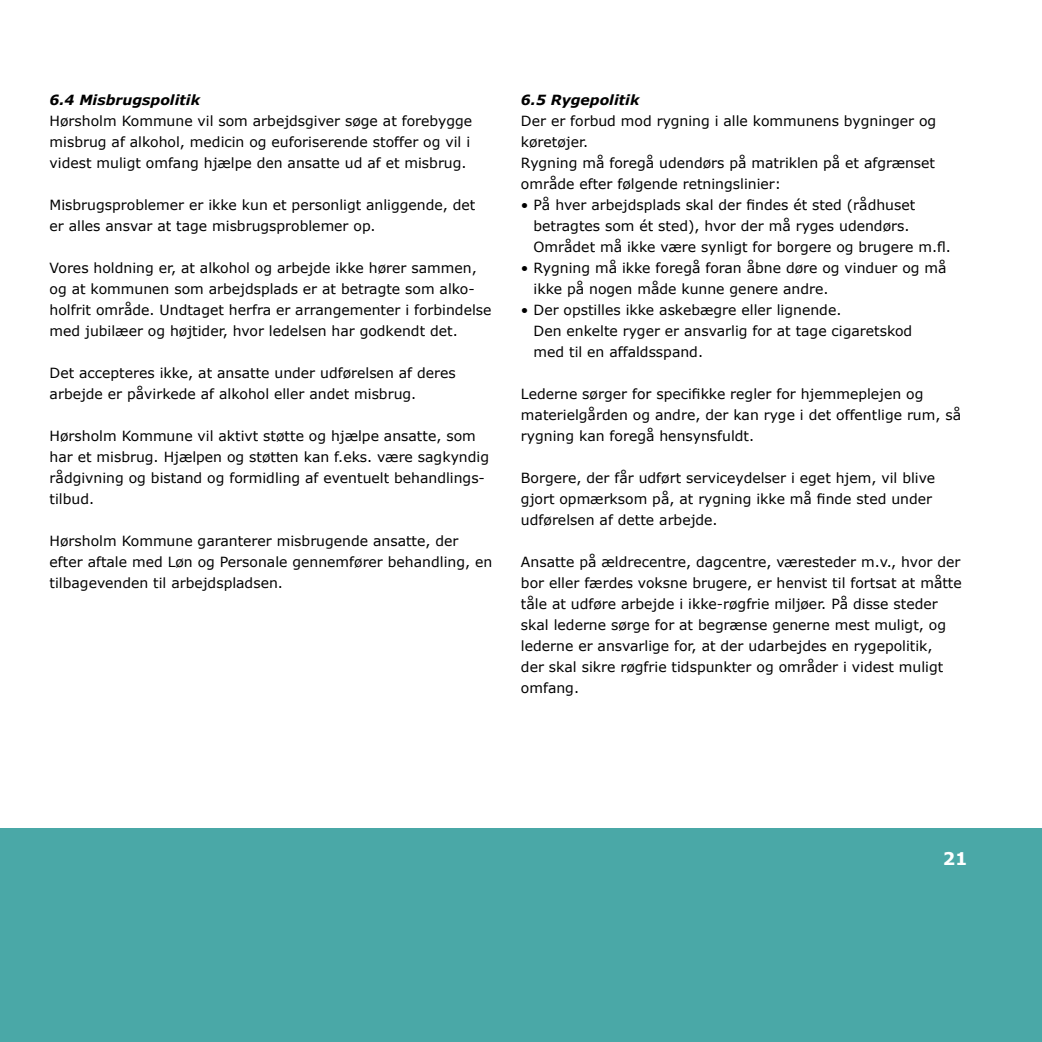
<style>
.page{position:relative;width:1042px;height:1042px;background:#fff}
.page>*{position:absolute;margin:0;border:0;box-sizing:border-box;transform-origin:0 0}
.t1{font:700 17.5px "Verdana";color:#fff}
.t2{font:14px/21px "Verdana";color:#000}
.t3{font:italic 700 14px "Verdana";color:#000}
</style>
<div class="page">
<div style="left:0;top:828px;width:1042px;height:214px;background:#4aa8a7"></div>
<p class="t3" style="left:50px;top:91px;width:152px">6.4 Misbrugspolitik</p>
<p class="t2" style="left:50px;top:110px;width:424px">Hørsholm Kommune vil som arbejdsgiver søge at forebygge misbrug af alkohol, medicin og euforiserende stoffer og vil i videst muligt omfang hjælpe den ansatte ud af et misbrug.</p>
<p class="t2" style="left:50px;top:194px;width:427px">Misbrugsproblemer er ikke kun et personligt anliggende, det er alles ansvar at tage misbrugsproblemer op.</p>
<p class="t2" style="left:50px;top:257px;width:443px">Vores holdning er, at alkohol og arbejde ikke hører sammen, og at kommunen som arbejdsplads er at betragte som alko&shy;holfrit område. Undtaget herfra er arrangementer i forbindelse med jubilæer og højtider, hvor ledelsen har godkendt det.</p>
<p class="t2" style="left:50px;top:362px;width:408px">Det accepteres ikke, at ansatte under udførelsen af deres arbejde er påvirkede af alkohol eller andet misbrug.</p>
<p class="t2" style="left:50px;top:425px;width:441px">Hørsholm Kommune vil aktivt støtte og hjælpe ansatte, som har et misbrug. Hjælpen og støtten kan f.eks. være sagkyndig rådgivning og bistand og formidling af eventuelt behandlings&shy;tilbud.</p>
<p class="t2" style="left:50px;top:530px;width:444px">Hørsholm Kommune garanterer misbrugende ansatte, der efter aftale med Løn og Personale gennemfører behandling, en tilbagevenden til arbejdspladsen.</p>
<p class="t3" style="left:521px;top:91px;width:120px">6.5 Rygepolitik</p>
<p class="t2" style="left:521px;top:110px;width:417px">Der er forbud mod rygning i alle kommunens bygninger og køretøjer.<br>Rygning må foregå udendørs på matriklen på et afgrænset område efter følgende retningslinier:</p>
<p class="t2" style="left:533px;top:194px;width:419px;text-indent:-13px">• På hver arbejdsplads skal der findes ét sted (rådhuset betragtes som ét sted), hvor der må ryges udendørs.<br>Området må ikke være synligt for borgere og brugere m.fl.</p>
<p class="t2" style="left:533px;top:257px;width:415px;text-indent:-13px">• Rygning må ikke foregå foran åbne døre og vinduer og må ikke på nogen måde kunne genere andre.</p>
<p class="t2" style="left:533px;top:299px;width:380px;text-indent:-13px">• Der opstilles ikke askebægre eller lignende.<br>Den enkelte ryger er ansvarlig for at tage cigaretskod med til en affaldsspand.</p>
<p class="t2" style="left:521px;top:383px;width:442px">Lederne sørger for specifikke regler for hjemmeplejen og materielgården og andre, der kan ryge i det offentlige rum, så rygning kan foregå hensynsfuldt.</p>
<p class="t2" style="left:521px;top:467px;width:416px">Borgere, der får udført serviceydelser i eget hjem, vil blive gjort opmærksom på, at rygning ikke må finde sted under udførelsen af dette arbejde.</p>
<p class="t2" style="left:521px;top:551px;width:442px">Ansatte på ældrecentre, dagcentre, væresteder m.v., hvor der bor eller færdes voksne brugere, er henvist til fortsat at måtte tåle at udføre arbejde i ikke-røgfrie miljøer. På disse steder skal lederne sørge for at begrænse generne mest muligt, og lederne er ansvarlige for, at der udarbejdes en rygepolitik,<br>der skal sikre røgfrie tidspunkter og områder i videst muligt omfang.</p>
<p class="t1" style="left:942px;top:847px;width:26px">21</p>
</div>
